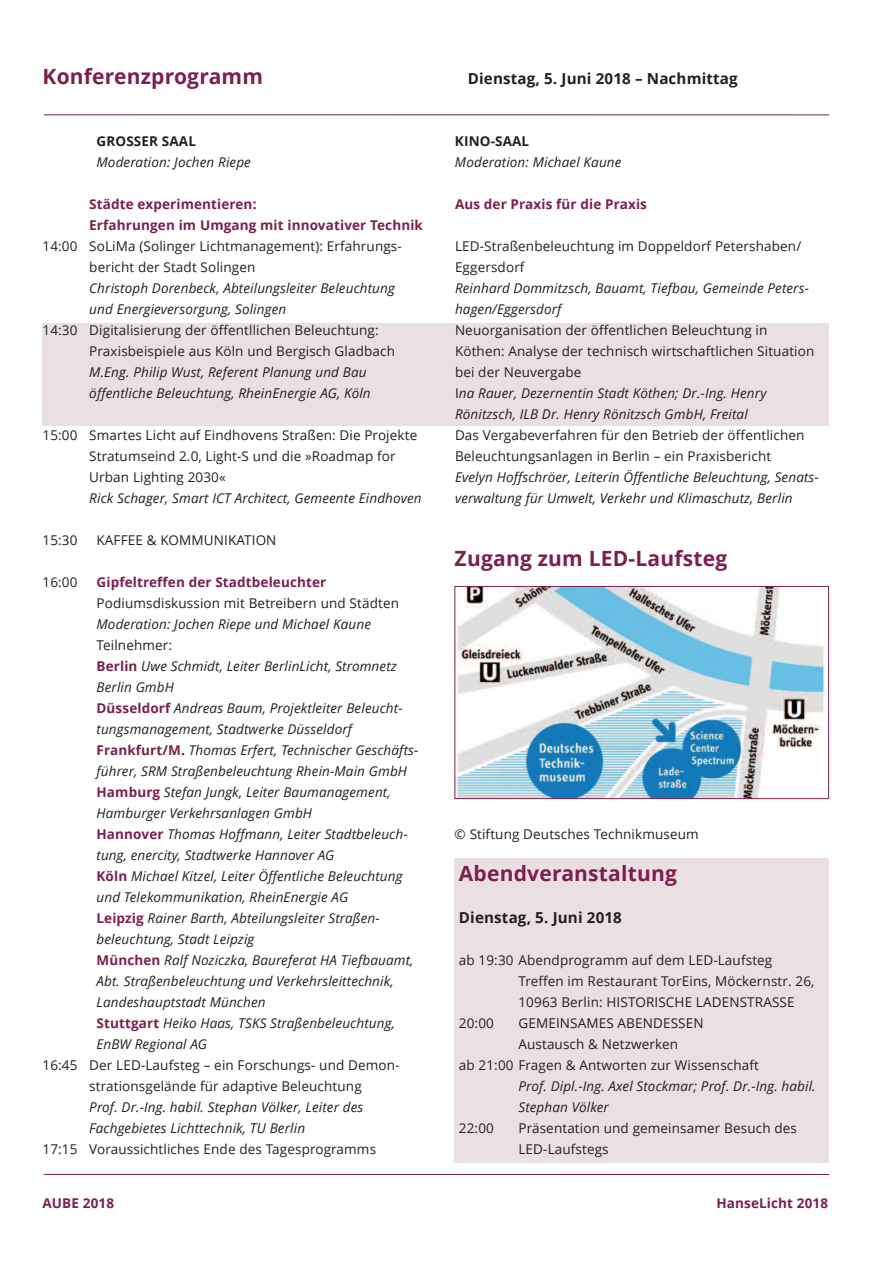
<style>
.page{position:relative;width:893px;height:1263px;background:#fff}
.page>*{position:absolute;margin:0;border:0;box-sizing:border-box;transform-origin:0 0}
.t1{font:700 21px "Open Sans";letter-spacing:.01em;color:#7b1f4f}
.t2{font:700 15.15px "Open Sans";letter-spacing:.01em;color:#231f20}
.t3{font:italic 13.5px/21px "Open Sans";letter-spacing:.01em;color:#231f20}
.t4{font:13.5px/21px "Open Sans";letter-spacing:.01em;color:#231f20}
.t5{font:700 13.5px/21px "Open Sans";letter-spacing:.01em;color:#7b1f4f}
.t6{font:700 13.5px "Open Sans";letter-spacing:.01em;color:#231f20}
.s1{font-style:normal}
.s2{font-weight:700;font-style:normal;color:#7b1f4f}
.s3{font-weight:700;font-style:normal}
.s4{font-style:italic}
</style>
<div class="page">
<div style="left:43px;top:323px;width:786px;height:102px;background:#eae0e2"></div>
<div style="left:455px;top:858px;width:374px;height:304px;background:#eae0e2"></div>
<hr style="left:44px;top:114px;width:785px;height:1px;background:#7b1f4f">
<hr style="left:44px;top:1174px;width:785px;height:1px;background:#7b1f4f">
<img style="left:457px;top:588px;width:368px;height:209px">
<div style="left:455px;top:586px;width:374px;height:213px;border:1px solid #7b1f4f"></div>
<h1 class="t1" style="left:43px;top:62px;width:222px">Konferenzprogramm</h1>
<p class="t2" style="left:468px;top:68px;width:272px">Dienstag, 5. Juni 2018 – Nachmittag</p>
<p class="t6" style="left:97px;top:131px;width:101px">GROSSER SAAL</p>
<p class="t3" style="left:97px;top:151px;width:156px">Moderation: Jochen Riepe</p>
<p class="t5" style="left:89px;top:193px;width:335px">Städte experimentieren:<br>Erfahrungen im Umgang mit innovativer Technik</p>
<p class="t4" style="left:89px;top:235px;width:314px;text-indent:-47px">14:00 SoLiMa (Solinger Lichtmanagement): Erfahrungs&shy;bericht der Stadt Solingen</p>
<p class="t3" style="left:89px;top:277px;width:307px">Christoph Dorenbeck, Abteilungsleiter Beleuchtung und Energieversorgung, Solingen</p>
<p class="t4" style="left:89px;top:319px;width:307px;text-indent:-47px">14:30 Digitalisierung der öffentllichen Beleuchtung:<br>Praxisbeispiele aus Köln und Bergisch Gladbach</p>
<p class="t3" style="left:89px;top:361px;width:283px">M.Eng. Philip Wust, Referent Planung und Bau öffentliche Beleuchtung, RheinEnergie AG, Köln</p>
<p class="t4" style="left:89px;top:424px;width:329px;text-indent:-47px">15:00 Smartes Licht auf Eindhovens Straßen: Die Projekte<br>Stratumseind 2.0, Light-S und die »Roadmap for<br>Urban Lighting 2030«</p>
<p class="t3" style="left:89px;top:487px;width:334px">Rick Schager, Smart ICT Architect, Gemeente Eindhoven</p>
<p class="t4" style="left:43px;top:529px;width:37px">15:30</p>
<p class="t4" style="left:97px;top:529px;width:181px">KAFFEE &amp; KOMMUNIKATION</p>
<p class="t4" style="left:43px;top:571px;width:37px">16:00</p>
<p class="t5" style="left:97px;top:571px;width:231px">Gipfeltreffen der Stadtbeleuchter</p>
<p class="t4" style="left:97px;top:592px;width:304px">Podiumsdiskussion mit Betreibern und Städten</p>
<p class="t3" style="left:97px;top:613px;width:276px">Moderation: Jochen Riepe und Michael Kaune</p>
<p class="t3" style="left:97px;top:634px;width:323px"><span class="s1">Teilnehmer:<br></span><span class="s2">Berlin</span> Uwe Schmidt, Leiter BerlinLicht, Stromnetz Berlin GmbH<br><span class="s2">Düsseldorf</span> Andreas Baum, Projektleiter Beleucht&shy;tungsmanagement, Stadtwerke Düsseldorf <span class="s2">Frankfurt/M</span><span class="s3">.</span> Thomas Erfert, Technischer Geschäfts&shy;führer, SRM Straßenbeleuchtung Rhein-Main GmbH <span class="s2">Hamburg</span> Stefan Jungk, Leiter Baumanagement, Hamburger Verkehrsanlagen GmbH<br><span class="s2">Hannover</span> Thomas Hoffmann, Leiter Stadtbeleuch&shy;tung, enercity, Stadtwerke Hannover AG<br><span class="s2">Köln</span> Michael Kitzel, Leiter Öffentliche Beleuchtung und Telekommunikation, RheinEnergie AG<br><span class="s2">Leipzig</span> Rainer Barth, Abteilungsleiter Straßen&shy;beleuchtung, Stadt Leipzig<br><span class="s2">München</span> Ralf Noziczka, Baureferat HA Tiefbauamt, Abt. Straßenbeleuchtung und Verkehrsleittechnik, Landeshauptstadt München<br><span class="s2">Stuttgart</span> Heiko Haas, TSKS Straßenbeleuchtung, EnBW Regional AG</p>
<p class="t4" style="left:89px;top:1054px;width:312px;text-indent:-47px">16:45 Der LED-Laufsteg – ein Forschungs- und Demon&shy;strationsgelände für adaptive Beleuchtung</p>
<p class="t3" style="left:89px;top:1096px;width:276px">Prof. Dr.-Ing. habil. Stephan Völker, Leiter des<br>Fachgebietes Lichttechnik, TU Berlin</p>
<p class="t4" style="left:43px;top:1138px;width:335px">17:15 Voraussichtliches Ende des Tagesprogramms</p>
<p class="t6" style="left:455px;top:131px;width:76px">KINO-SAAL</p>
<p class="t3" style="left:455px;top:151px;width:168px">Moderation: Michael Kaune</p>
<p class="t5" style="left:455px;top:193px;width:193px">Aus der Praxis für die Praxis</p>
<p class="t4" style="left:455px;top:235px;width:348px">LED-Straßenbeleuchtung im Doppeldorf Petershaben/<br>Eggersdorf</p>
<p class="t3" style="left:455px;top:277px;width:355px">Reinhard Dommitzsch, Bauamt, Tiefbau, Gemeinde Peters&shy;hagen/Eggersdorf</p>
<p class="t4" style="left:455px;top:319px;width:361px">Neuorganisation der öffentlichen Beleuchtung in Köthen: Analyse der technisch wirtschaftlichen Situation bei der Neuvergabe<br>I<span class="s4">na Rauer, Dezernentin Stadt Köthen; Dr.-Ing. Henry Rönitzsch, ILB Dr. Henry Rönitzsch GmbH, Freital</span></p>
<p class="t4" style="left:455px;top:424px;width:351px">Das Vergabeverfahren für den Betrieb der öffentlichen<br>Beleuchtungsanlagen in Berlin – ein Praxisbericht</p>
<p class="t3" style="left:455px;top:466px;width:365px">Evelyn Hoffschröer, Leiterin Öffentliche Beleuchtung, Senats&shy;verwaltung für Umwelt, Verkehr und Klimaschutz, Berlin</p>
<h1 class="t1" style="left:455px;top:543px;width:274px">Zugang zum LED-Laufsteg</h1>
<p class="t4" style="left:455px;top:823px;width:246px">© Stiftung Deutsches Technikmuseum</p>
<h1 class="t1" style="left:459px;top:858px;width:220px">Abendveranstaltung</h1>
<p class="t2" style="left:459px;top:906px;width:165px">Dienstag, 5. Juni 2018</p>
<p class="t4" style="left:459px;top:949px;width:315px">ab 19:30 Abendprogramm auf dem LED-Laufsteg</p>
<p class="t4" style="left:518px;top:970px;width:298px">Treffen im Restaurant TorEins, Möckernstr. 26,</p>
<p class="t4" style="left:518px;top:991px;width:278px">10963 Berlin: HISTORISCHE LADENSTRASSE</p>
<p class="t4" style="left:459px;top:1012px;width:37px">20:00</p>
<p class="t4" style="left:518px;top:1012px;width:187px">GEMEINSAMES ABENDESSEN</p>
<p class="t4" style="left:518px;top:1033px;width:161px">Austausch &amp; Netzwerken</p>
<p class="t4" style="left:459px;top:1054px;width:302px">ab 21:00 Fragen &amp; Antworten zur Wissenschaft</p>
<p class="t3" style="left:518px;top:1075px;width:299px">Prof. Dipl.-Ing. Axel Stockmar; Prof. Dr.-Ing. habil.<br>Stephan Völker</p>
<p class="t4" style="left:459px;top:1117px;width:37px">22:00</p>
<p class="t4" style="left:518px;top:1117px;width:280px">Präsentation und gemeinsamer Besuch des<br>LED-Laufstegs</p>
<p class="t5" style="left:43px;top:1192px;width:73px">AUBE 2018</p>
<p class="t5" style="left:716px;top:1192px;width:113px">HanseLicht 2018</p>
</div>
